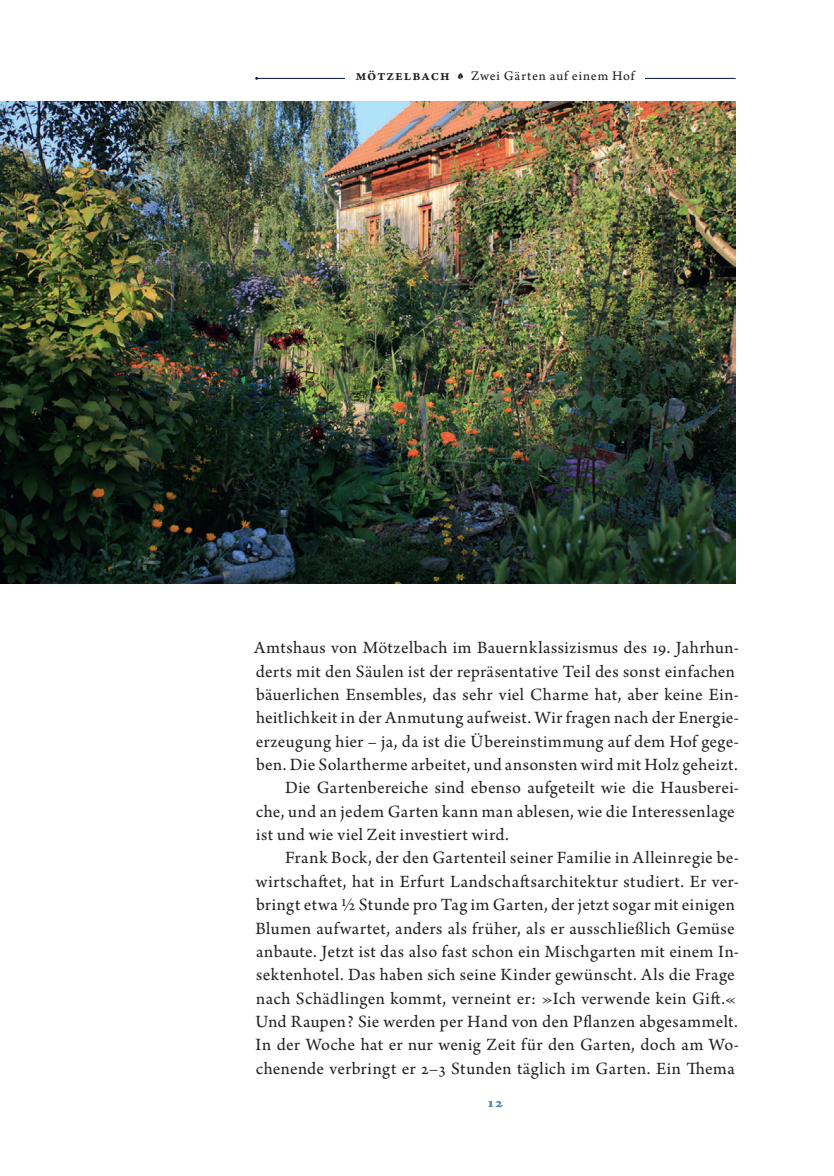
<style>
.page{position:relative;width:834px;height:1176px;background:#fff}
.page>*{position:absolute;margin:0;border:0;box-sizing:border-box;transform-origin:0 0}
.t1{font:18.2px "Arno Pro";letter-spacing:.02em;color:#231f20}
.t2{font:14.7px "Arno Pro Bold Sm Text";color:#5283a2;scale:1.2 1}
.t3{font:13.83px "Arno Pro Sm Text";letter-spacing:.06em;color:#231f20}
.s1{font-family:"Arno Pro";font-weight:600;font-size:15.58px}
.s2{font-family:"Wallflowers II";font-size:18.2px}
</style>
<div class="page">
<hr style="left:256px;top:78px;width:479px;height:1px;background:#04104a">
<div style="left:345px;top:64px;width:300px;height:16px;background:#fff"></div>
<img style="left:0;top:102px;width:735px;height:481px">
<p class="t3" style="left:356px;top:72px;width:280px"><span class="s1">Mötzelbach</span> <span class="s2">0</span> Zwei Gärten auf einem Hof</p>
<p class="t1" style="left:254px;top:636px;width:486px">Amtshaus von Mötzelbach im Bauernklassizismus des 19. Jahrhun-</p>
<p class="t1" style="left:256px;top:660px;width:480px">derts mit den Säulen ist der repräsentative Teil des sonst einfachen</p>
<p class="t1" style="left:256px;top:683px;width:484px">bäuerlichen Ensembles, das sehr viel Charme hat, aber keine Ein-</p>
<p class="t1" style="left:256px;top:706px;width:484px">heitlichkeit in der Anmutung aufweist. Wir fragen nach der Energie-</p>
<p class="t1" style="left:256px;top:730px;width:484px">erzeugung hier – ja, da ist die Übereinstimmung auf dem Hof gege-</p>
<p class="t1" style="left:256px;top:753px;width:483px">ben.Die Solarthermearbeitet,und ansonsten wird mitHolzgeheizt.</p>
<p class="t1" style="left:285px;top:776px;width:455px">Die Gartenbereiche sind ebenso aufgeteilt wie die Hausberei-</p>
<p class="t1" style="left:256px;top:800px;width:480px">che, und an jedem Garten kann man ablesen, wie die Interessenlage</p>
<p class="t1" style="left:256px;top:823px;width:254px">ist und wie viel Zeit investiert wird.</p>
<p class="t1" style="left:285px;top:846px;width:455px">Frank Bock, der den Gartenteil seiner Familie in Alleinregie be-</p>
<p class="t1" style="left:256px;top:870px;width:484px">wirtschaftet, hat in Erfurt Landschaftsarchitektur studiert. Er ver-</p>
<p class="t1" style="left:256px;top:893px;width:480px">bringt etwa ½ Stunde pro Tag im Garten, der jetzt sogar mit einigen</p>
<p class="t1" style="left:255px;top:916px;width:480px">Blumen aufwartet, anders als früher, als er ausschließlich Gemüse</p>
<p class="t1" style="left:256px;top:940px;width:484px">anbaute. Jetzt ist das also fast schon ein Mischgarten mit einem In-</p>
<p class="t1" style="left:256px;top:963px;width:480px">sektenhotel. Das haben sich seine Kinder gewünscht. Als die Frage</p>
<p class="t1" style="left:256px;top:986px;width:481px">nach Schädlingen kommt, verneint er: »Ich verwende kein Gift.«</p>
<p class="t1" style="left:255px;top:1010px;width:484px">Und Raupen? Sie werden per Hand von den Pflanzen abgesammelt.</p>
<p class="t1" style="left:255px;top:1033px;width:485px">In der Woche hat er nur wenig Zeit für den Garten, doch am Wo-</p>
<p class="t1" style="left:256px;top:1056px;width:480px">chenende verbringt er 2–3 Stunden täglich im Garten. Ein Thema</p>
<p class="t2" style="left:487px;top:1093px;width:14px">12</p>
</div>
